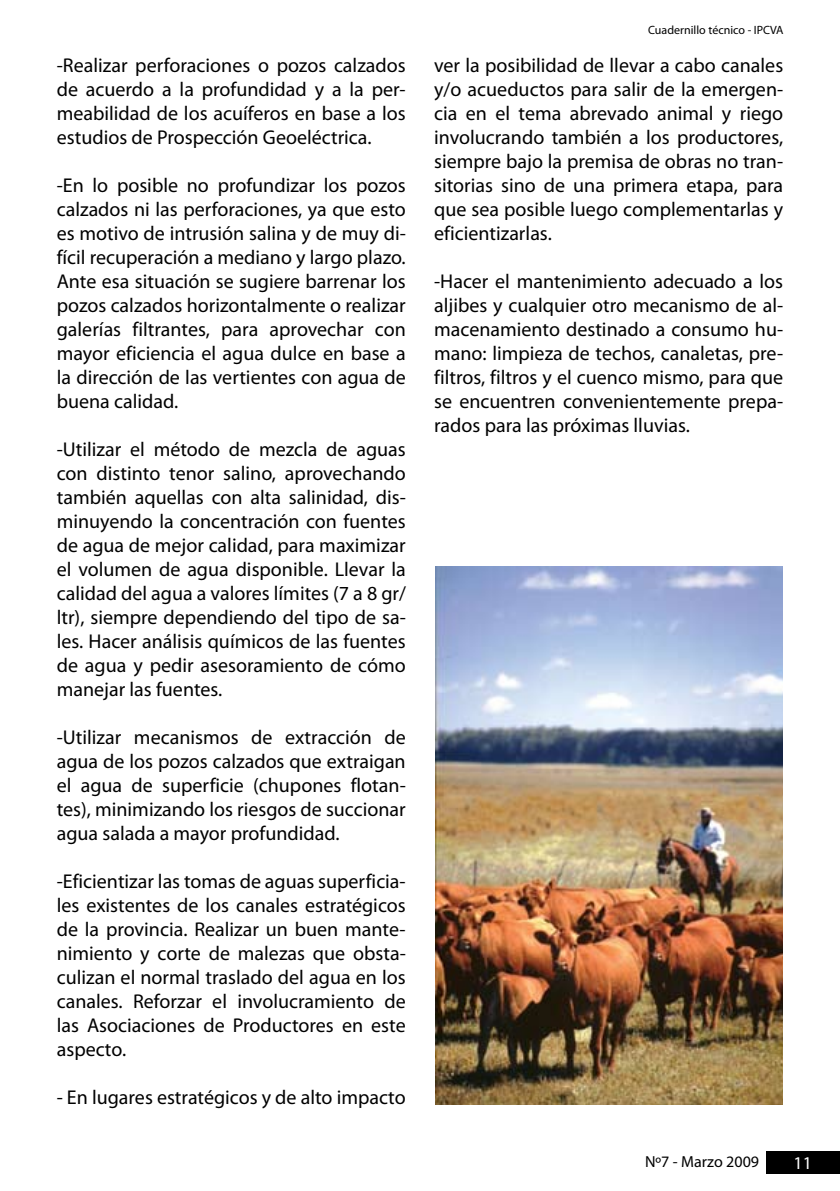
<style>
.page{position:relative;width:840px;height:1191px;background:#fff}
.page>*{position:absolute;margin:0;border:0;box-sizing:border-box;transform-origin:0 0}
.t1{font:20px/24px "Myriad Pro";color:#000;text-align:justify}
.t2{font:18px "Myriad Pro";color:#fff}
.t3{font:16px "Myriad Pro";color:#000}
.t4{font:12px "Myriad Pro";color:#000}
</style>
<div class="page">
<div style="left:765px;top:1151px;width:74px;height:22px;background:#000"></div>
<img style="left:435px;top:567px;width:346px;height:538px">
<p class="t1" style="left:57px;top:53px;width:350px">-Realizar perforaciones o pozos calzados de acuerdo a la profundidad y a la per&shy;meabilidad de los acuíferos en base a los estudios de Prospección Geoeléctrica.</p>
<p class="t1" style="left:57px;top:173px;width:350px">-En lo posible no profundizar los pozos calzados ni las perforaciones, ya que esto es motivo de intrusión salina y de muy di&shy;fícil recuperación a mediano y largo plazo.<br>Ante esa situación se sugiere barrenar los pozos calzados horizontalmente o realizar galerías filtrantes, para aprovechar con mayor eficiencia el agua dulce en base a la dirección de las vertientes con agua de buena calidad.</p>
<p class="t1" style="left:57px;top:437px;width:350px">-Utilizar el método de mezcla de aguas con distinto tenor salino, aprovechando también aquellas con alta salinidad, dis&shy;minuyendo la concentración con fuentes de agua de mejor calidad, para maximizar el volumen de agua disponible. Llevar la calidad del agua a valores límites (7 a 8 gr/ ltr), siempre dependiendo del tipo de sa&shy;les. Hacer análisis químicos de las fuentes de agua y pedir asesoramiento de cómo manejar las fuentes.</p>
<p class="t1" style="left:57px;top:725px;width:350px">-Utilizar mecanismos de extracción de agua de los pozos calzados que extraigan el agua de superficie (chupones flotan&shy;tes), minimizando los riesgos de succionar agua salada a mayor profundidad.</p>
<p class="t1" style="left:57px;top:869px;width:350px">-Eficientizar las tomas de aguas superficia&shy;les existentes de los canales estratégicos de la provincia. Realizar un buen mante&shy;nimiento y corte de malezas que obsta&shy;culizan el normal traslado del agua en los canales. Reforzar el involucramiento de las Asociaciones de Productores en este aspecto.</p>
<p class="t1" style="left:57px;top:1085px;width:350px">- En lugares estratégicos y de alto impacto</p>
<p class="t4" style="left:647px;top:22px;width:137px">Cuadernillo técnico - IPCVA</p>
<p class="t1" style="left:434px;top:53px;width:350px">ver la posibilidad de llevar a cabo canales y/o acueductos para salir de la emergen&shy;cia en el tema abrevado animal y riego involucrando también a los productores, siempre bajo la premisa de obras no tran&shy;sitorias sino de una primera etapa, para que sea posible luego complementarlas y eficientizarlas.</p>
<p class="t1" style="left:434px;top:269px;width:350px">-Hacer el mantenimiento adecuado a los aljibes y cualquier otro mecanismo de al&shy;macenamiento destinado a consumo hu&shy;mano: limpieza de techos, canaletas, pre&shy;filtros, filtros y el cuenco mismo, para que se encuentren convenientemente prepa&shy;rados para las próximas lluvias.</p>
<p class="t3" style="left:644px;top:1151px;width:115px">Nº7 - Marzo 2009</p>
<p class="t2" style="left:793px;top:1151px;width:20px">11</p>
</div>
